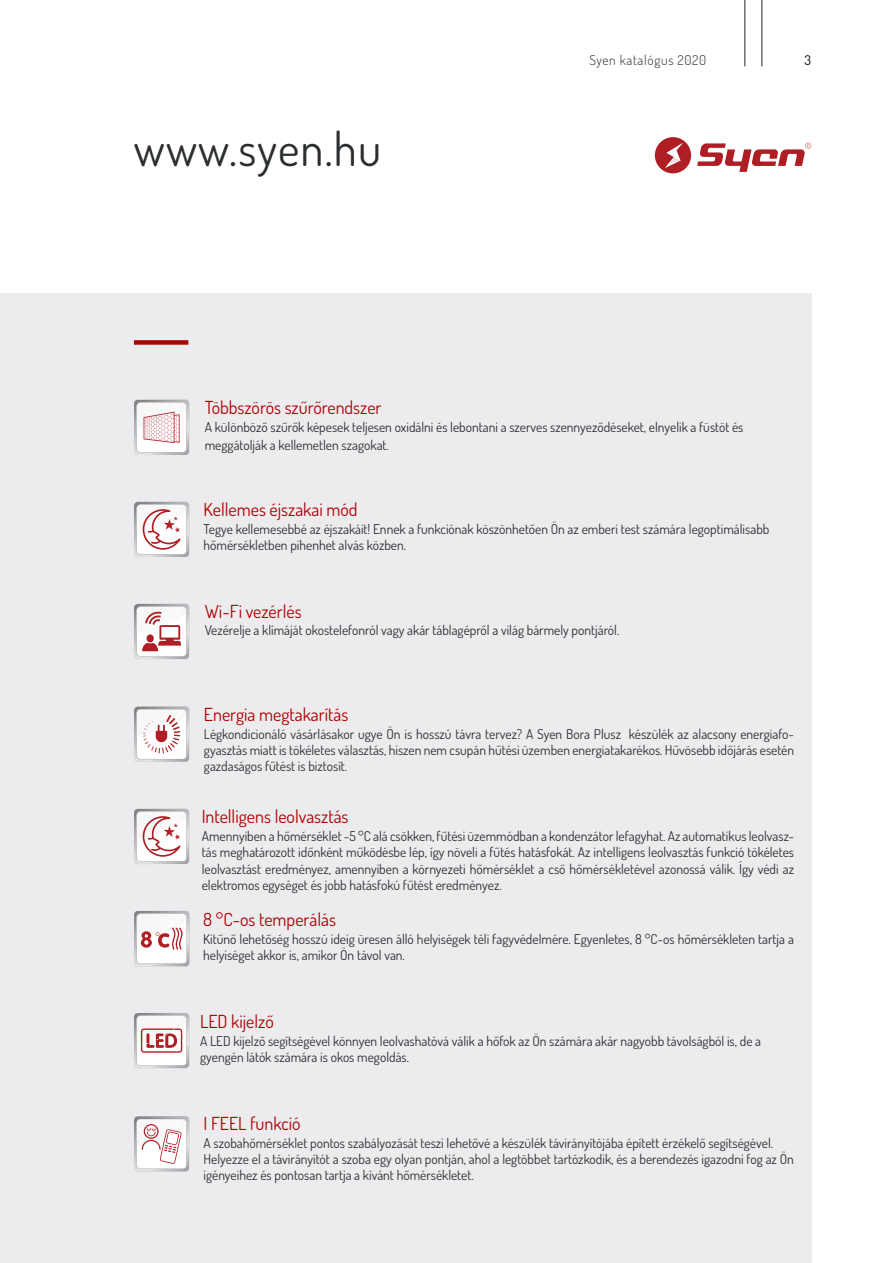
<style>
.page{position:relative;width:893px;height:1263px;background:#fff}
.page>*{position:absolute;margin:0;border:0;box-sizing:border-box;transform-origin:0 0}
.t1{font:46.5px "Dosis";letter-spacing:.025em;color:#2a2e30}
.t2{font:18px "Dosis";color:#af0000}
.t3{font:13.5px/16.2px "Dosis";color:#2a2e30;text-align:justify}
.t4{font:300 13.5px "Dosis";letter-spacing:.05em;color:#2a2e30}
.t5{font:500 13.5px "Dosis";color:#2a2e30}
</style>
<div class="page">
<div style="left:655px;top:137px;width:36px;height:36px;background:#af1e24;border-radius:50%"></div>
<svg style="left:697px;top:143px;width:114px;height:29px"></svg>
<svg style="left:665px;top:143px;width:18px;height:25px"></svg>
<div style="left:0;top:293px;width:811px;height:970px;background:#ececee"></div>
<div style="left:134px;top:340px;width:54px;height:5px;background:#af0000"></div>
<svg style="left:134px;top:502px;width:55px;height:55px"></svg>
<svg style="left:134px;top:809px;width:55px;height:55px"></svg>
<svg style="left:134px;top:604px;width:55px;height:55px"></svg>
<svg style="left:134px;top:911px;width:55px;height:55px"></svg>
<svg style="left:134px;top:1013px;width:55px;height:55px"></svg>
<svg style="left:134px;top:1116px;width:55px;height:55px"></svg>
<svg style="left:134px;top:400px;width:55px;height:55px"></svg>
<svg style="left:134px;top:706px;width:55px;height:56px"></svg>
<hr style="left:745px;top:0;width:1px;height:66px;background:#231f20">
<hr style="left:762px;top:0;width:1px;height:66px;background:#231f20">
<p class="t1" style="left:134px;top:118px;width:249px">www.syen.hu</p>
<p class="t4" style="left:589px;top:51px;width:119px">Syen katalógus 2020</p>
<p class="t5" style="left:804px;top:51px;width:8px">3</p>
<p class="t2" style="left:205px;top:395px;width:178px">Többszörös szűrőrendszer</p>
<p class="t3" style="left:205px;top:418px;width:540px">A különböző szűrők képesek teljesen oxidálni és lebontani a szerves szennyeződéseket, elnyelik a füstöt és</p>
<p class="t3" style="left:205px;top:436px;width:186px">meggátolják a kellemetlen szagokat.</p>
<p class="t2" style="left:204px;top:497px;width:156px">Kellemes éjszakai mód</p>
<p class="t3" style="left:204px;top:520px;width:567px">Tegye kellemesebbé az éjszakáit! Ennek a funkciónak köszönhetően Ön az emberi test számára legoptimálisabb</p>
<p class="t3" style="left:204px;top:536px;width:204px">hőmérsékletben pihenhet alvás közben.</p>
<p class="t2" style="left:205px;top:600px;width:98px">Wi-Fi vezérlés</p>
<p class="t3" style="left:205px;top:621px;width:416px">Vezérelje a klímáját okostelefonról vagy akár táblagépről a világ bármely pontjáról.</p>
<p class="t2" style="left:204px;top:702px;width:146px">Energia megtakarítás</p>
<p class="t3" style="left:204px;top:725px;width:592px">Légkondicionáló vásárlásakor ugye Ön is hosszú távra tervez? A Syen Bora Plusz készülék az alacsony energiafo&shy;gyasztás miatt is tökéletes választás, hiszen nem csupán hűtési üzemben energiatakarékos. Hűvösebb időjárás esetén gazdaságos fűtést is biztosít.</p>
<p class="t2" style="left:202px;top:805px;width:148px">Intelligens leolvasztás</p>
<p class="t3" style="left:202px;top:828px;width:594px">Amennyiben a hőmérséklet -5 °C alá csökken, fűtési üzemmódban a kondenzátor lefagyhat. Az automatikus leolvasz&shy;tás meghatározott időnként működésbe lép, így növeli a fűtés hatásfokát. Az intelligens leolvasztás funkció tökéletes leolvasztást eredményez, amennyiben a környezeti hőmérséklet a cső hőmérsékletével azonossá válik. Így védi az elektromos egységet és jobb hatásfokú fűtést eredményez.</p>
<p class="t2" style="left:203px;top:907px;width:134px">8 °C-os temperálás</p>
<p class="t3" style="left:203px;top:930px;width:592px">Kitűnő lehetőség hosszú ideig üresen álló helyiségek téli fagyvédelmére. Egyenletes, 8 °C-os hőmérsékleten tartja a helyiséget akkor is, amikor Ön távol van.</p>
<p class="t2" style="left:200px;top:1009px;width:75px">LED kijelző</p>
<p class="t3" style="left:200px;top:1032px;width:563px">A LED kijelző segítségével könnyen leolvashatóvá válik a hőfok az Ön számára akár nagyobb távolságból is, de a</p>
<p class="t3" style="left:200px;top:1048px;width:211px">gyengén látók számára is okos megoldás.</p>
<p class="t2" style="left:204px;top:1111px;width:99px">I FEEL funkció</p>
<p class="t3" style="left:204px;top:1134px;width:571px">A szobahőmérséklet pontos szabályozását teszi lehetővé a készülék távirányítójába épített érzékelő segítségével.</p>
<p class="t3" style="left:204px;top:1151px;width:592px">Helyezze el a távirányítót a szoba egy olyan pontján, ahol a legtöbbet tartózkodik, és a berendezés igazodni fog az Ön igényeihez és pontosan tartja a kívánt hőmérsékletet.</p>
</div>
